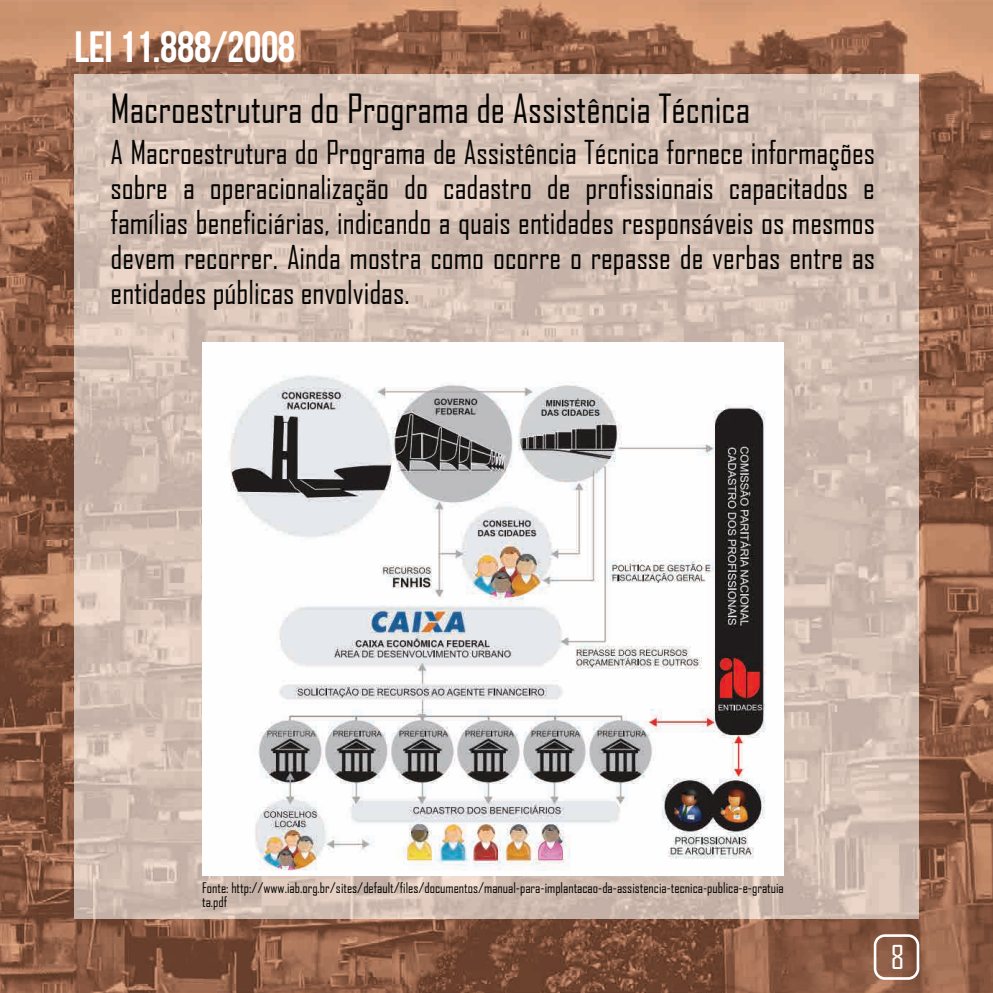
<style>
.page{position:relative;width:993px;height:993px;background:#fff}
.page>*{position:absolute;margin:0;border:0;box-sizing:border-box;transform-origin:0 0}
.t1{font:43.75px "Bebas Neue";letter-spacing:-.01em;color:#fff}
.t2{font:38.5px "Agency FB";color:#050504}
.t3{font:31.5px/35px "Agency FB";color:#050504;text-align:justify}
.t4{font:31.5px "Agency FB";color:#fff}
.t5{font:14px/14px "Agency FB";color:#050504}
</style>
<div class="page">
<img style="left:0;top:0;width:992px;height:123px">
<img style="left:0;top:123px;width:123px;height:869px">
<img style="left:869px;top:123px;width:123px;height:869px">
<img style="left:123px;top:918px;width:746px;height:74px">
<img style="left:74px;top:75px;width:844px;height:843px">
<img style="left:202px;top:342px;width:581px;height:532px">
<svg style="left:873px;top:933px;width:45px;height:46px;background:#9c7460"></svg>
<h1 class="t1" style="left:74px;top:23px;width:222px">lei 11.888/2008</h1>
<p class="t2" style="left:111px;top:85px;width:641px">Macroestrutura do Programa de Assistência Técnica</p>
<p class="t3" style="left:111px;top:134px;width:765px">A Macroestrutura do Programa de Assistência Técnica fornece informações sobre a operacionalização do cadastro de profissionais capacitados e famílias beneficiárias, indicando a quais entidades responsáveis os mesmos devem recorrer. Ainda mostra como ocorre o repasse de verbas entre as entidades públicas envolvidas.</p>
<p class="t5" style="left:202px;top:880px;width:583px">Fonte: http://www.iab.org.br/sites/default/files/documentos/manual-para-implantacao-da-assistencia-tecnica-publica-e-gratuia ta.pdf</p>
<p class="t4" style="left:890px;top:937px;width:15px">8</p>
</div>
